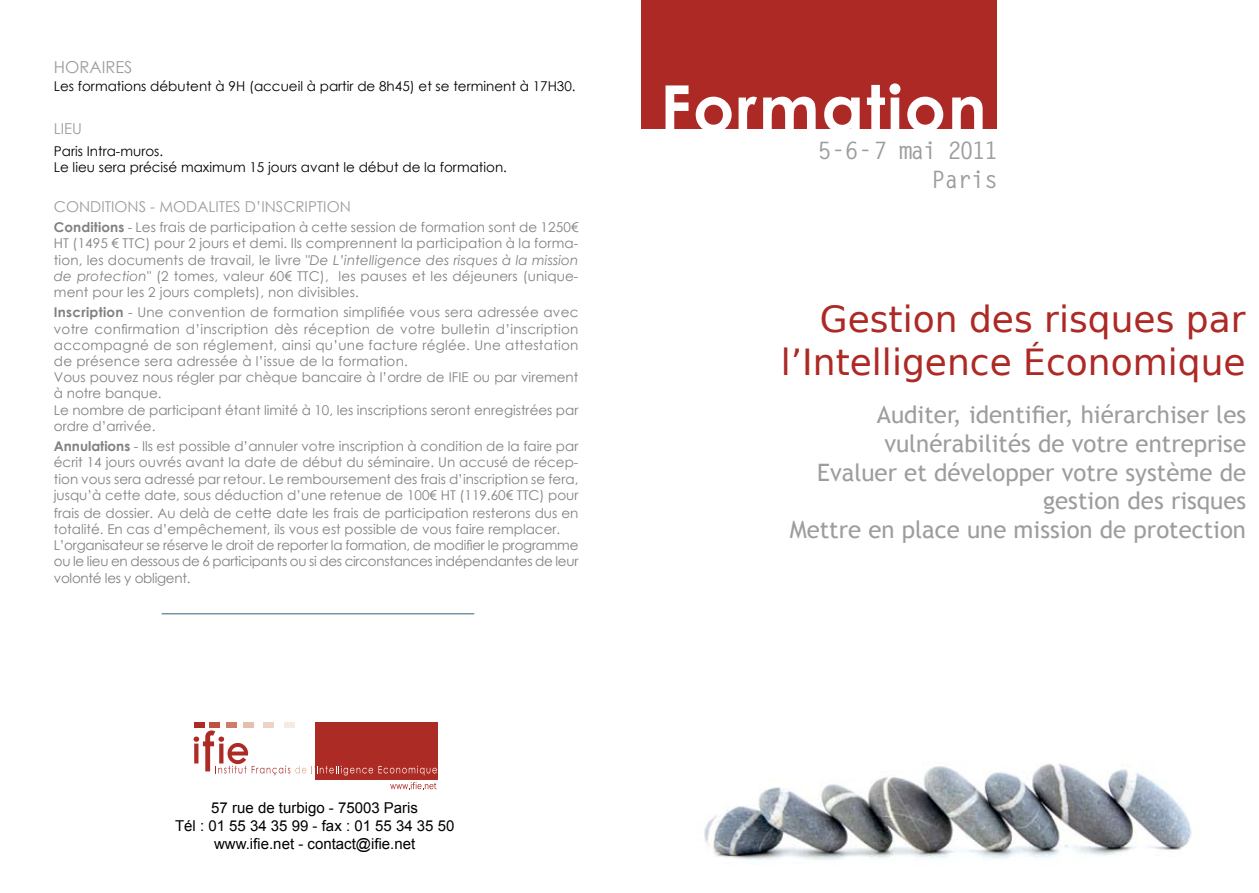
<style>
.page{position:relative;width:1259px;height:893px;background:#fff}
.page>*{position:absolute;margin:0;border:0;box-sizing:border-box;transform-origin:0 0}
.t1{font:700 64.5px "Century Gothic";letter-spacing:.03em;color:#fff}
.t2{font:36px/43.2px "Bitstream Vera Sans";color:#ad2925;text-align:right}
.t3{font:24px/28.8px "Trebuchet MS";color:#9c9d9f;text-align:right}
.t4{font:700 24px/28.8px "Letter Gothic Std";letter-spacing:-.09em;color:#9c9d9f;text-align:right}
.t5{font:16.5px "Century Gothic";color:#9c9d9f}
.t6{font:15px/18px "Arial";color:#000;text-align:center}
.t7{font:15px "Century Gothic";color:#9c9d9f}
.t8{font:13.5px/16.2px "Century Gothic";color:#808183;text-align:justify}
.t9{font:13.5px/16.2px "Century Gothic";letter-spacing:.02em;color:#808183}
.t10{font:13.5px/16.2px "Century Gothic";letter-spacing:-.02em;color:#808183}
.t11{font:13.5px/16.2px "Century Gothic";color:#000}
.s1{font-weight:700}
.s2{font-style:italic}
.s3{font-size:15px}
</style>
<div class="page">
<div style="left:641px;top:1px;width:355px;height:128px;background:#ad2925"></div>
<img style="left:704px;top:764px;width:488px;height:96px">
<div style="left:315px;top:722px;width:122px;height:58px;background:#ad2b25"></div>
<div style="left:195px;top:722px;width:10px;height:6px;background:#ad2b25"></div>
<div style="left:209px;top:722px;width:11px;height:6px;background:#bd533f"></div>
<div style="left:226px;top:722px;width:11px;height:6px;background:#ce7d66"></div>
<div style="left:243px;top:722px;width:11px;height:6px;background:#e7bdac"></div>
<div style="left:263px;top:722px;width:10px;height:6px;background:#f0d3c7"></div>
<div style="left:285px;top:722px;width:10px;height:6px;background:#f8e9e2"></div>
<svg style="left:193px;top:730px;width:113px;height:45px"></svg>
<svg style="left:314px;top:766px;width:123px;height:9px"></svg>
<svg style="left:390px;top:782px;width:46px;height:7px"></svg>
<hr style="left:162px;top:614px;width:312px;height:1px;background:#33627a">
<p class="t5" style="left:54px;top:56px;width:80px">HORAIRES</p>
<p class="t11" style="left:54px;top:78px;width:523px">Les formations débutent à 9H (accueil à partir de 8h45) et se terminent à 17H30.</p>
<p class="t7" style="left:54px;top:118px;width:30px">LIEU</p>
<p class="t11" style="left:54px;top:143px;width:454px">Paris Intra-muros.<br>Le lieu sera précisé maximum 15 jours avant le début de la formation.</p>
<p class="t7" style="left:54px;top:196px;width:298px">CONDITIONS - MODALITES D’INSCRIPTION</p>
<p class="t8" style="left:54px;top:219px;width:526px"><span class="s1">Conditions</span> - Les frais de participation à cette session de formation sont de 1250€ HT (1495 € TTC) pour 2 jours et demi. Ils comprennent la participation à la forma&shy;tion, les documents de travail, le livre <span class="s2">"De L’intelligence des risques à la mission de protection"</span> (2 tomes, valeur 60€ TTC), les pauses et les déjeuners (unique&shy;ment pour les 2 jours complets), non divisibles.</p>
<p class="t9" style="left:54px;top:304px;width:526px"><span class="s1">Inscription</span> - Une convention de formation simplifiée vous sera adressée avec votre confirmation d’inscription dès réception de votre bulletin d’inscription accompagné de son réglement, ainsi qu’une facture réglée. Une attestation de présence sera adressée à l’issue de la formation.<br>Vous pouvez nous régler par chèque bancaire à l’ordre de IFIE ou par virement à notre banque.<br>Le nombre de participant étant limité à 10, les inscriptions seront enregistrées par ordre d’arrivée.</p>
<p class="t8" style="left:54px;top:438px;width:526px"><span class="s1">Annulations</span> - Ils est possible d’annuler votre inscription à condition de la faire par écrit 14 jours ouvrés avant la date de début du séminaire. Un accusé de récep&shy;tion vous sera adressé par retour. Le remboursement des frais d’inscription se fera, jusqu’à cette date, sous déduction d’une retenue de 100€ HT (119.60€ TTC) pour</p>
<p class="t10" style="left:54px;top:505px;width:526px">frais de dossier. Au delà de cett<span class="s3">e</span> date les frais de participation resterons dus en totalité. En cas d’empêchement, ils vous est possible de vous faire remplacer.<br>L’organisateur se réserve le droit de reporter la formation, de modifier le programme ou le lieu en dessous de 6 participants ou si des circonstances indépendantes de leur volonté les y obligent.</p>
<p class="t1" style="left:660px;top:59px;width:328px">Formation</p>
<p class="t4" style="left:817px;top:136px;width:183px">5 -6 - 7 mai 2011<br>Paris</p>
<p class="t2" style="left:781px;top:298px;width:466px">Gestion des risques par l’Intelligence Économique</p>
<p class="t3" style="left:789px;top:400px;width:458px">Auditer, identifier, hiérarchiser les vulnérabilités de votre entreprise<br>Evaluer et développer votre système de gestion des risques<br>Mettre en place une mission de protection</p>
<p class="t6" style="left:175px;top:799px;width:281px">57 rue de turbigo - 75003 Paris<br>Tél : 01 55 34 35 99 - fax : 01 55 34 35 50 www.ifie.net - contact@ifie.net</p>
</div>
